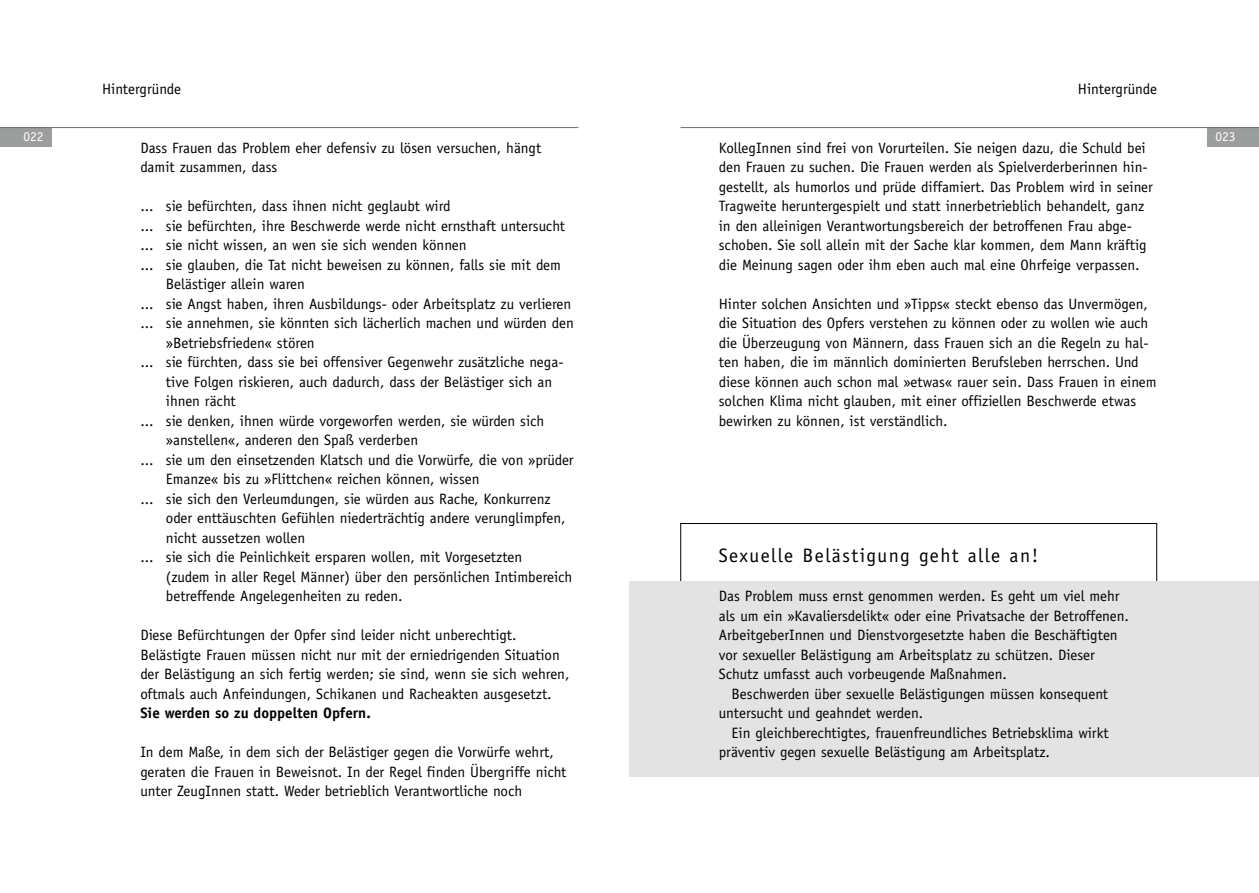
<style>
.page{position:relative;width:1259px;height:893px;background:#fff}
.page>*{position:absolute;margin:0;border:0;box-sizing:border-box;transform-origin:0 0}
.t1{font:19.5px "Officina Sans";letter-spacing:.075em;color:#000}
.t2{font:15px/19.5px "Officina Sans";color:#000}
.t3{font:700 15px "Officina Sans";color:#000}
.t4{font:13.5px "Officina Sans";color:#fff}
</style>
<div class="page">
<div style="left:680px;top:523px;width:477px;height:59px;background:#fff;border:1px solid #000"></div>
<div style="left:1208px;top:128px;width:51px;height:19px;background:#9c9d9d"></div>
<div style="left:0;top:128px;width:51px;height:19px;background:#9c9d9d"></div>
<div style="left:629px;top:582px;width:630px;height:195px;background:#e3e3e3"></div>
<hr style="left:680px;top:127px;width:579px;height:1px;background:#6f6f6e">
<hr style="left:0;top:127px;width:578px;height:1px;background:#6f6f6e">
<p class="t2" style="left:102px;top:79px;width:80px">Hintergründe</p>
<p class="t2" style="left:1078px;top:79px;width:80px">Hintergründe</p>
<p class="t4" style="left:23px;top:128px;width:22px">022</p>
<p class="t4" style="left:1215px;top:128px;width:22px">023</p>
<p class="t2" style="left:719px;top:138px;width:436px">KollegInnen sind frei von Vorurteilen. Sie neigen dazu, die Schuld bei den Frauen zu suchen. Die Frauen werden als Spielverderberinnen hin&shy;gestellt, als humorlos und prüde diffamiert. Das Problem wird in seiner Tragweite heruntergespielt und statt innerbetrieblich behandelt, ganz in den alleinigen Verantwortungsbereich der betroffenen Frau abge&shy;schoben. Sie soll allein mit der Sache klar kommen, dem Mann kräftig die Meinung sagen oder ihm eben auch mal eine Ohrfeige verpassen.</p>
<p class="t2" style="left:719px;top:294px;width:439px">Hinter solchen Ansichten und »Tipps« steckt ebenso das Unvermögen, die Situation des Opfers verstehen zu können oder zu wollen wie auch die Überzeugung von Männern, dass Frauen sich an die Regeln zu hal&shy;ten haben, die im männlich dominierten Berufsleben herrschen. Und diese können auch schon mal »etwas« rauer sein. Dass Frauen in einem solchen Klima nicht glauben, mit einer offiziellen Beschwerde etwas bewirken zu können, ist verständlich.</p>
<p class="t2" style="left:140px;top:138px;width:402px">Dass Frauen das Problem eher defensiv zu lösen versuchen, hängt damit zusammen, dass</p>
<p class="t2" style="left:140px;top:196px;width:312px">... sie befürchten, dass ihnen nicht geglaubt wird</p>
<p class="t2" style="left:140px;top:216px;width:426px">... sie befürchten, ihre Beschwerde werde nicht ernsthaft untersucht</p>
<p class="t2" style="left:140px;top:235px;width:328px">... sie nicht wissen, an wen sie sich wenden können</p>
<p class="t2" style="left:140px;top:255px;width:422px">... sie glauben, die Tat nicht beweisen zu können, falls sie mit dem</p>
<p class="t2" style="left:166px;top:274px;width:141px">Belästiger allein waren</p>
<p class="t2" style="left:140px;top:294px;width:432px">... sie Angst haben, ihren Ausbildungs- oder Arbeitsplatz zu verlieren</p>
<p class="t2" style="left:140px;top:313px;width:435px">... sie annehmen, sie könnten sich lächerlich machen und würden den</p>
<p class="t2" style="left:166px;top:333px;width:150px">»Betriebsfrieden« stören</p>
<p class="t2" style="left:140px;top:352px;width:425px">... sie fürchten, dass sie bei offensiver Gegenwehr zusätzliche nega-</p>
<p class="t2" style="left:166px;top:372px;width:388px">tive Folgen riskieren, auch dadurch, dass der Belästiger sich an</p>
<p class="t2" style="left:166px;top:391px;width:71px">ihnen rächt</p>
<p class="t2" style="left:140px;top:411px;width:405px">... sie denken, ihnen würde vorgeworfen werden, sie würden sich</p>
<p class="t2" style="left:166px;top:430px;width:254px">»anstellen«, anderen den Spaß verderben</p>
<p class="t2" style="left:140px;top:450px;width:435px">... sie um den einsetzenden Klatsch und die Vorwürfe, die von »prüder</p>
<p class="t2" style="left:166px;top:469px;width:315px">Emanze« bis zu »Flittchen« reichen können, wissen</p>
<p class="t2" style="left:140px;top:489px;width:412px">... sie sich den Verleumdungen, sie würden aus Rache, Konkurrenz</p>
<p class="t2" style="left:166px;top:508px;width:401px">oder enttäuschten Gefühlen niederträchtig andere verunglimpfen,</p>
<p class="t2" style="left:166px;top:528px;width:141px">nicht aussetzen wollen</p>
<p class="t2" style="left:140px;top:547px;width:383px">... sie sich die Peinlichkeit ersparen wollen, mit Vorgesetzten</p>
<p class="t2" style="left:166px;top:567px;width:408px">(zudem in aller Regel Männer) über den persönlichen Intimbereich</p>
<p class="t2" style="left:166px;top:586px;width:238px">betreffende Angelegenheiten zu reden.</p>
<p class="t2" style="left:140px;top:625px;width:430px">Diese Befürchtungen der Opfer sind leider nicht unberechtigt.<br>Belästigte Frauen müssen nicht nur mit der erniedrigenden Situation der Belästigung an sich fertig werden; sie sind, wenn sie sich wehren, oftmals auch Anfeindungen, Schikanen und Racheakten ausgesetzt.</p>
<p class="t3" style="left:140px;top:704px;width:232px">Sie werden so zu doppelten Opfern.</p>
<p class="t2" style="left:140px;top:742px;width:428px">In dem Maße, in dem sich der Belästiger gegen die Vorwürfe wehrt, geraten die Frauen in Beweisnot. In der Regel finden Übergriffe nicht unter ZeugInnen statt. Weder betrieblich Verantwortliche noch</p>
<h1 class="t1" style="left:719px;top:544px;width:321px">Sexuelle Belästigung geht alle an!</h1>
<p class="t2" style="left:719px;top:586px;width:412px">Das Problem muss ernst genommen werden. Es geht um viel mehr als um ein »Kavaliersdelikt« oder eine Privatsache der Betroffenen.<br>ArbeitgeberInnen und Dienstvorgesetzte haben die Beschäftigten vor sexueller Belästigung am Arbeitsplatz zu schützen. Dieser Schutz umfasst auch vorbeugende Maßnahmen.</p>
<p class="t2" style="left:719px;top:684px;width:391px;text-indent:13px">Beschwerden über sexuelle Belästigungen müssen konsequent untersucht und geahndet werden.</p>
<p class="t2" style="left:719px;top:723px;width:391px;text-indent:13px">Ein gleichberechtigtes, frauenfreundliches Betriebsklima wirkt präventiv gegen sexuelle Belästigung am Arbeitsplatz.</p>
</div>
